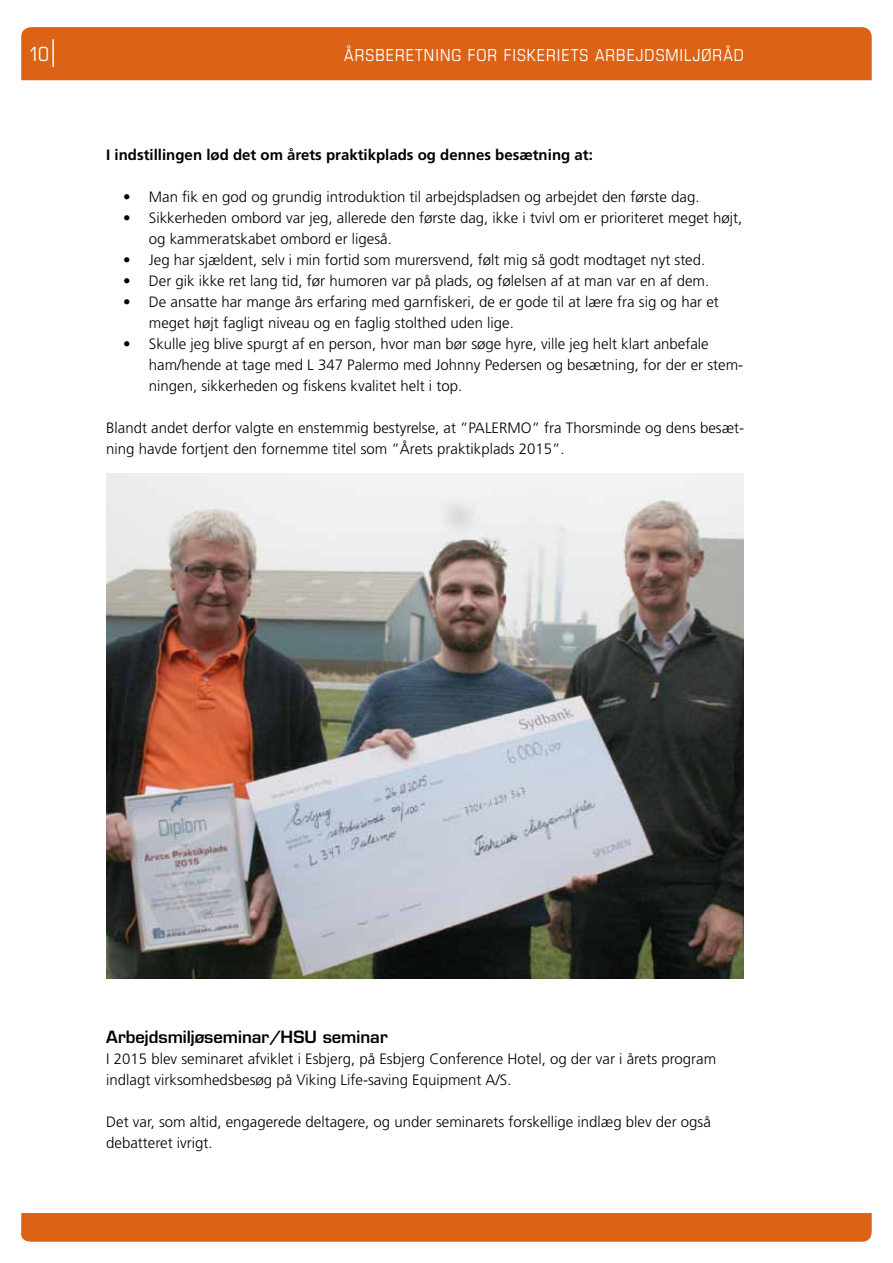
<style>
.page{position:relative;width:893px;height:1263px;background:#fff}
.page>*{position:absolute;margin:0;border:0;box-sizing:border-box;transform-origin:0 0}
.t1{font:condensed 19.5px "Eurostile LT Std";color:#fff}
.t2{font:condensed 16.5px "Eurostile LT Std";letter-spacing:.06em;color:#fff}
.t3{font:600 16.5px "Eurostile LT Std";color:#000}
.t4{font:300 15px/21px "Frutiger LT Std";color:#000}
.t5{font:700 15px "Frutiger LT Std";color:#000}
</style>
<div class="page">
<div style="left:21px;top:1213px;width:851px;height:29px;background:#dc6216"></div>
<div style="left:21px;top:27px;width:851px;height:53px;background:#dc6216"></div>
<hr style="left:52px;top:39px;width:2px;height:28px;background:#fff">
<img style="left:106px;top:473px;width:638px;height:505px">
<h1 class="t1" style="left:29px;top:42px;width:22px">10</h1>
<p class="t2" style="left:344px;top:45px;width:401px">ÅRSBERETNING FOR FISKERIETS ARBEJDSMILJØRÅD</p>
<p class="t5" style="left:106px;top:146px;width:488px">I indstillingen lød det om årets praktikplads og dennes besætning at:</p>
<p class="t4" style="left:123px;top:187px;width:578px">• Man fik en god og grundig introduktion til arbejdspladsen og arbejdet den første dag.</p>
<p class="t4" style="left:149px;top:208px;width:595px;text-indent:-26px">• Sikkerheden ombord var jeg, allerede den første dag, ikke i tvivl om er prioriteret meget højt, og kammeratskabet ombord er ligeså.</p>
<p class="t4" style="left:123px;top:250px;width:583px">• Jeg har sjældent, selv i min fortid som murersvend, følt mig så godt modtaget nyt sted.</p>
<p class="t4" style="left:123px;top:271px;width:587px">• Der gik ikke ret lang tid, før humoren var på plads, og følelsen af at man var en af dem.</p>
<p class="t4" style="left:149px;top:292px;width:572px;text-indent:-26px">• De ansatte har mange års erfaring med garnfiskeri, de er gode til at lære fra sig og har et meget højt fagligt niveau og en faglig stolthed uden lige.</p>
<p class="t4" style="left:149px;top:334px;width:596px;text-indent:-26px">• Skulle jeg blive spurgt af en person, hvor man bør søge hyre, ville jeg helt klart anbefale ham/hende at tage med L 347 Palermo med Johnny Pedersen og besætning, for der er stem&shy;ningen, sikkerheden og fiskens kvalitet helt i top.</p>
<p class="t4" style="left:106px;top:418px;width:639px">Blandt andet derfor valgte en enstemmig bestyrelse, at ”PALERMO” fra Thorsminde og dens besæt&shy;ning havde fortjent den fornemme titel som ”Årets praktikplads 2015”.</p>
<p class="t3" style="left:106px;top:1026px;width:283px">Arbejdsmiljøseminar/HSU seminar</p>
<p class="t4" style="left:106px;top:1048px;width:611px">I 2015 blev seminaret afviklet i Esbjerg, på Esbjerg Conference Hotel, og der var i årets program indlagt virksomhedsbesøg på Viking Life-saving Equipment A/S.</p>
<p class="t4" style="left:106px;top:1111px;width:606px">Det var, som altid, engagerede deltagere, og under seminarets forskellige indlæg blev der også debatteret ivrigt.</p>
</div>
